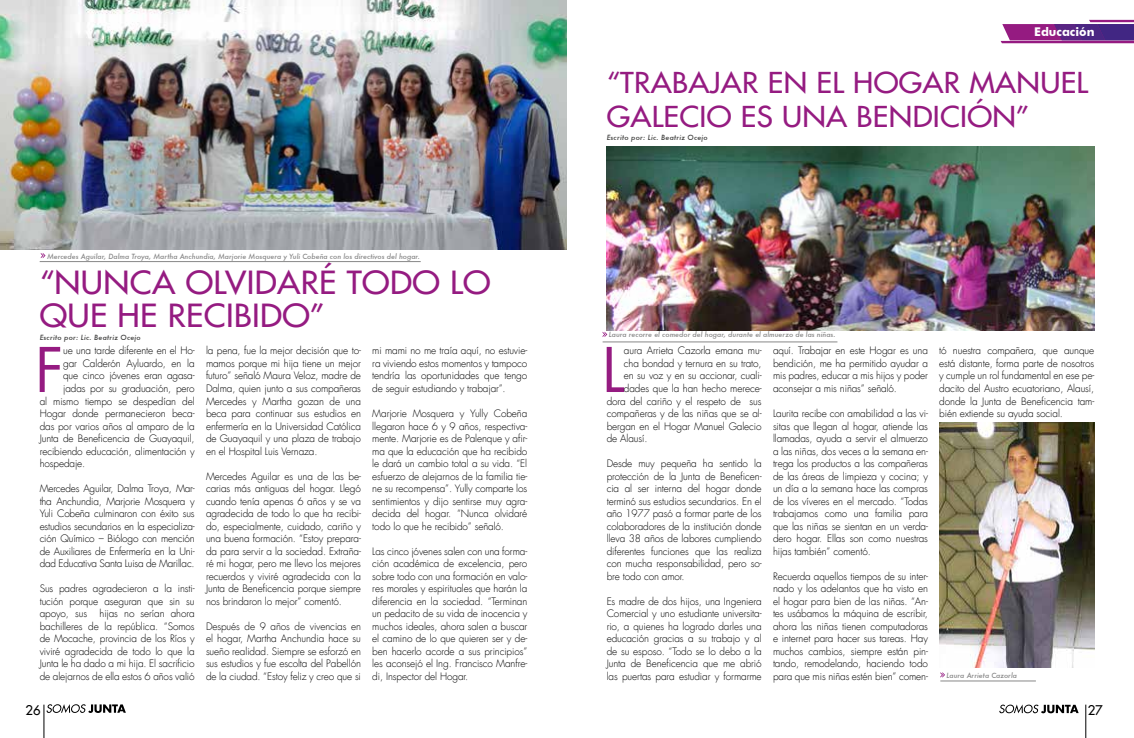
<style>
.page{position:relative;width:1134px;height:738px;background:#fff}
.page>*{position:absolute;margin:0;border:0;box-sizing:border-box;transform-origin:0 0}
.t1{font:59.7px "Futura";color:#951b81}
.t2{font:31px/33px "Futura LT";letter-spacing:.01em;color:#951b81;scale:1.07 1}
.t3{font:28px/34px "Futura LT";letter-spacing:.01em;color:#951b81;scale:1.07 1}
.t4{font:13px "Futura LT";color:#000}
.t5{font:700 12px "Futura BT";color:#fff}
.t6{font:300 10px/12.5px "Futura";letter-spacing:-.01em;color:#000;text-align:justify}
.t7{font:italic 500 7px "Futura";color:#878787}
.t8{font:italic 500 7px "Futura";letter-spacing:.03em;color:#3c3c3b}
</style>
<div class="page">
<hr style="left:43px;top:704px;width:1px;height:33px;background:#000">
<hr style="left:1085px;top:704px;width:1px;height:33px;background:#000">
<svg style="left:47px;top:704px;width:79px;height:8px"></svg>
<svg style="left:999px;top:704px;width:80px;height:8px"></svg>
<svg style="left:1001px;top:20px;width:133px;height:23px"></svg>
<img style="left:939px;top:422px;width:155px;height:244px">
<img style="left:607px;top:147px;width:487px;height:183px">
<img style="left:0;top:0;width:567px;height:249px">
<hr style="left:940px;top:680px;width:96px;height:1px;background:#878787">
<svg style="left:940px;top:672px;width:5px;height:5px"></svg>
<hr style="left:40px;top:261px;width:381px;height:1px;background:#878787">
<svg style="left:41px;top:253px;width:5px;height:5px"></svg>
<hr style="left:603px;top:341px;width:234px;height:1px;background:#878787">
<svg style="left:603px;top:331px;width:4px;height:6px"></svg>
<p class="t5" style="left:1034px;top:25px;width:62px">Educación</p>
<h3 class="t3" style="left:607px;top:66px;width:451px">“TRABAJAR EN EL HOGAR MANUEL<br>GALECIO ES UNA BENDICIÓN”</h3>
<p class="t7" style="left:47px;top:251px;width:374px">Mercedes Aguilar, Dalma Troya, Martha Anchundia, Marjorie Mosquera y Yuli Cobeña con los directivos del hogar.</p>
<h2 class="t2" style="left:40px;top:265px;width:423px">“NUNCA OLVIDARÉ TODO LO<br>QUE HE RECIBIDO”</h2>
<p class="t8" style="left:40px;top:332px;width:103px">Escrito por: Lic. Beatriz Ocejo</p>
<h1 class="t1" style="left:35px;top:328px;width:30px">F</h1>
<p class="t6" style="left:63px;top:344px;width:133px">ue una tarde diferente en el Ho-</p>
<p class="t6" style="left:63px;top:357px;width:133px">gar Calderón Ayluardo, en la</p>
<p class="t6" style="left:63px;top:369px;width:133px">que cinco jóvenes eran agasa-</p>
<p class="t6" style="left:63px;top:382px;width:133px">jadas por su graduación, pero</p>
<p class="t6" style="left:40px;top:394px;width:156px">al mismo tiempo se despedían del</p>
<p class="t6" style="left:40px;top:407px;width:156px">Hogar donde permanecieron beca-</p>
<p class="t6" style="left:40px;top:419px;width:156px">das por varios años al amparo de la</p>
<p class="t6" style="left:40px;top:432px;width:156px">Junta de Beneficencia de Guayaquil,</p>
<p class="t6" style="left:40px;top:444px;width:156px">recibiendo educación, alimentación y</p>
<p class="t6" style="left:40px;top:457px;width:47px">hospedaje.</p>
<p class="t6" style="left:40px;top:482px;width:156px">Mercedes Aguilar, Dalma Troya, Mar&shy;tha Anchundia, Marjorie Mosquera y Yuli Cobeña culminaron con éxito sus estudios secundarios en la especializa&shy;ción Químico – Biólogo con mención de Auxiliares de Enfermería en la Uni&shy;dad Educativa Santa Luisa de Marillac.</p>
<p class="t6" style="left:40px;top:582px;width:156px">Sus padres agradecieron a la insti&shy;tución porque aseguran que sin su apoyo, sus hijas no serían ahora bachilleres de la república. “Somos de Mocache, provincia de los Ríos y viviré agradecida de todo lo que la Junta le ha dado a mi hija. El sacrificio de alejarnos de ella estos 6 años valió</p>
<p class="t6" style="left:206px;top:344px;width:156px">la pena, fue la mejor decisión que to&shy;mamos porque mi hija tiene un mejor futuro” señaló Maura Veloz, madre de Dalma, quien junto a sus compañeras Mercedes y Martha gozan de una beca para continuar sus estudios en enfermería en la Universidad Católica de Guayaquil y una plaza de trabajo en el Hospital Luis Vernaza.</p>
<p class="t6" style="left:206px;top:469px;width:156px">Mercedes Aguilar es una de las be&shy;carias más antiguas del hogar. Llegó cuando tenía apenas 6 años y se va agradecida de todo lo que ha recibi&shy;do, especialmente, cuidado, cariño y una buena formación. “Estoy prepara&shy;da para servir a la sociedad. Extraña&shy;ré mi hogar, pero me llevo los mejores recuerdos y viviré agradecida con la Junta de Beneficencia porque siempre nos brindaron lo mejor” comentó.</p>
<p class="t6" style="left:206px;top:619px;width:156px">Después de 9 años de vivencias en el hogar, Martha Anchundia hace su sueño realidad. Siempre se esforzó en sus estudios y fue escolta del Pabellón de la ciudad. “Estoy feliz y creo que si</p>
<p class="t6" style="left:372px;top:344px;width:156px">mi mami no me traía aquí, no estuvie&shy;ra viviendo estos momentos y tampoco tendría las oportunidades que tengo de seguir estudiando y trabajar”.</p>
<p class="t6" style="left:372px;top:407px;width:156px">Marjorie Mosquera y Yully Cobeña llegaron hace 6 y 9 años, respectiva&shy;mente. Marjorie es de Palenque y afir&shy;ma que la educación que ha recibido le dará un cambio total a su vida. “El esfuerzo de alejarnos de la familia tie&shy;ne su recompensa”. Yully comparte los sentimientos y dijo sentirse muy agra&shy;decida del hogar. “Nunca olvidaré todo lo que he recibido” señaló.</p>
<p class="t6" style="left:372px;top:544px;width:156px">Las cinco jóvenes salen con una forma&shy;ción académica de excelencia, pero sobre todo con una formación en valo&shy;res morales y espirituales que harán la diferencia en la sociedad. “Terminan un pedacito de su vida de inocencia y muchos ideales, ahora salen a buscar el camino de lo que quieren ser y de&shy;ben hacerlo acorde a sus principios” les aconsejó el Ing. Francisco Manfre&shy;di, Inspector del Hogar.</p>
<p class="t8" style="left:607px;top:132px;width:103px">Escrito por: Lic. Beatriz Ocejo</p>
<p class="t7" style="left:609px;top:330px;width:228px">Laura recorre el comedor del hogar, durante el almuerzo de las niñas.</p>
<h1 class="t1" style="left:602px;top:328px;width:24px">L</h1>
<p class="t6" style="left:624px;top:344px;width:139px">aura Arrieta Cazorla emana mu-</p>
<p class="t6" style="left:624px;top:357px;width:139px">cha bondad y ternura en su trato,</p>
<p class="t6" style="left:624px;top:369px;width:139px">en su voz y en su accionar, cuali-</p>
<p class="t6" style="left:624px;top:382px;width:139px">dades que la han hecho merece-</p>
<p class="t6" style="left:607px;top:394px;width:156px">dora del cariño y el respeto de sus</p>
<p class="t6" style="left:607px;top:407px;width:156px">compañeras y de las niñas que se al-</p>
<p class="t6" style="left:607px;top:419px;width:156px">bergan en el Hogar Manuel Galecio</p>
<p class="t6" style="left:607px;top:432px;width:42px">de Alausí.</p>
<p class="t6" style="left:607px;top:457px;width:156px">Desde muy pequeña ha sentido la protección de la Junta de Beneficen&shy;cia al ser interna del hogar donde terminó sus estudios secundarios. En el año 1977 pasó a formar parte de los colaboradores de la institución donde lleva 38 años de labores cumpliendo diferentes funciones que las realiza con mucha responsabilidad, pero so&shy;bre todo con amor.</p>
<p class="t6" style="left:607px;top:594px;width:156px">Es madre de dos hijos, una Ingeniera Comercial y uno estudiante universita&shy;rio, a quienes ha logrado darles una educación gracias a su trabajo y al de su esposo. “Todo se lo debo a la Junta de Beneficencia que me abrió las puertas para estudiar y formarme</p>
<p class="t6" style="left:773px;top:344px;width:156px">aquí. Trabajar en este Hogar es una bendición, me ha permitido ayudar a mis padres, educar a mis hijos y poder aconsejar a mis niñas” señaló.</p>
<p class="t6" style="left:773px;top:407px;width:156px">Laurita recibe con amabilidad a las vi&shy;sitas que llegan al hogar, atiende las llamadas, ayuda a servir el almuerzo a las niñas, dos veces a la semana en&shy;trega los productos a las compañeras de las áreas de limpieza y cocina; y un día a la semana hace las compras de los víveres en el mercado. “Todas trabajamos como una familia para que las niñas se sientan en un verda&shy;dero hogar. Ellas son como nuestras hijas también” comentó.</p>
<p class="t6" style="left:773px;top:569px;width:156px">Recuerda aquellos tiempos de su inter&shy;nado y los adelantos que ha visto en el hogar para bien de las niñas. “An&shy;tes usábamos la máquina de escribir, ahora las niñas tienen computadoras e internet para hacer sus tareas. Hay muchos cambios, siempre están pin&shy;tando, remodelando, haciendo todo para que mis niñas estén bien” comen-</p>
<p class="t6" style="left:939px;top:344px;width:156px">tó nuestra compañera, que aunque está distante, forma parte de nosotros y cumple un rol fundamental en ese pe&shy;dacito del Austro ecuatoriano, Alausí, donde la Junta de Beneficencia tam&shy;bién extiende su ayuda social.</p>
<p class="t7" style="left:946px;top:670px;width:72px">Laura Arrieta Cazorla</p>
<h3 class="t4" style="left:26px;top:700px;width:17px">26</h3>
<h3 class="t4" style="left:1088px;top:700px;width:17px">27</h3>
</div>
